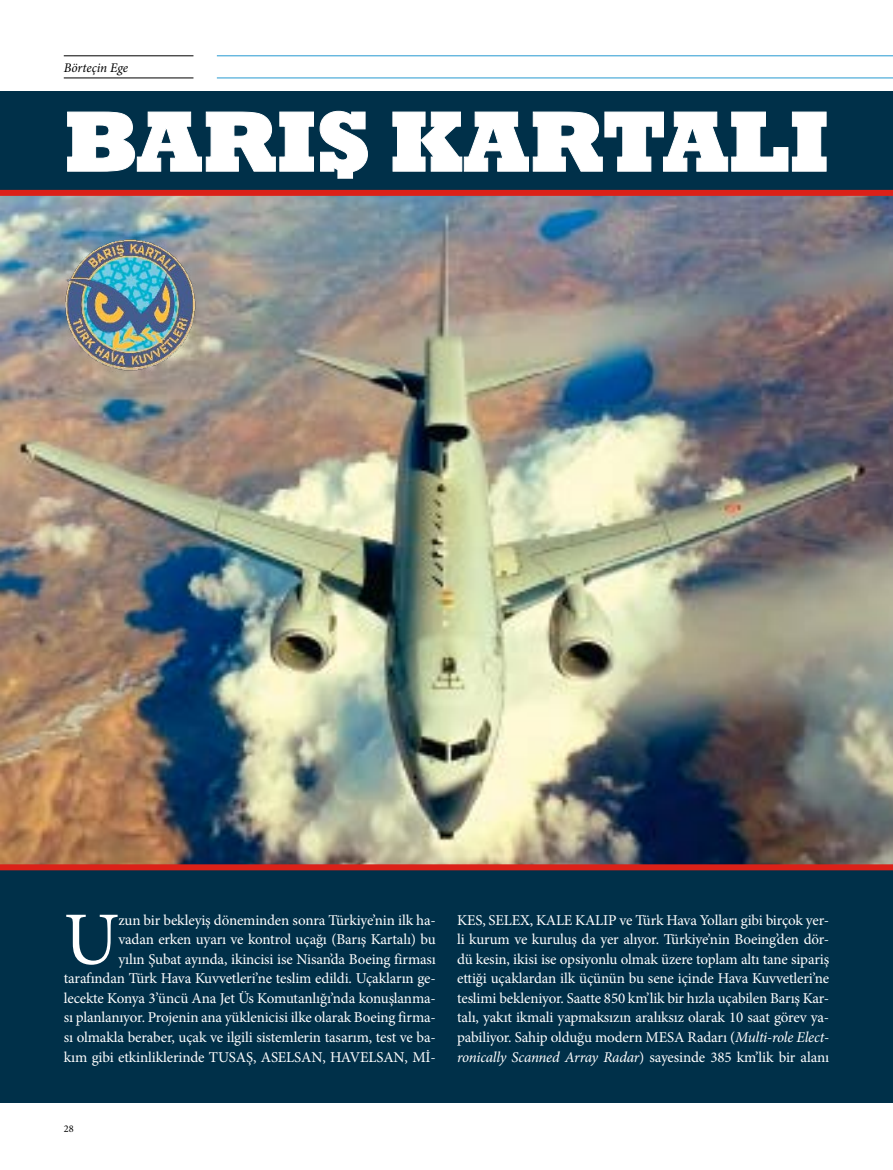
<style>
.page{position:relative;width:893px;height:1170px;background:#fff}
.page>*{position:absolute;margin:0;border:0;box-sizing:border-box;transform-origin:0 0}
.t1{font:800 87px "Rockwell";color:#fff}
.t2{font:75.15px "Minion Pro";color:#fff}
.t3{font:800 60px "Rockwell";color:#fff}
.t4{font:15px/19.5px "Minion Pro";letter-spacing:-.01em;color:#fff;text-align:right}
.t5{font:italic 13.2px "Minion Pro";letter-spacing:-.005em;color:#000}
.t6{font:10.35px "Minion Pro";color:#000}
.s1{font-style:italic}
</style>
<div class="page">
<img style="left:0;top:196px;width:893px;height:668px">
<hr style="left:64px;top:78px;width:129px;height:1px;background:#000">
<hr style="left:64px;top:56px;width:129px;height:1px;background:#000">
<div style="left:0;top:866px;width:893px;height:237px;background:#003049"></div>
<hr style="left:217px;top:78px;width:676px;height:1px;background:#2699d1">
<hr style="left:217px;top:56px;width:676px;height:1px;background:#2699d1">
<div style="left:0;top:91px;width:893px;height:102px;background:#003049"></div>
<div style="left:0;top:190px;width:893px;height:6px;background:#db2118"></div>
<div style="left:0;top:864px;width:893px;height:6px;background:#db2118"></div>
<img style="left:63px;top:230px;width:132px;height:143px">
<svg style="left:67px;top:110px;width:301px;height:63px"></svg>
<svg style="left:392px;top:111px;width:435px;height:61px"></svg>
<div style="left:338px;top:167px;width:15px;height:11px;border:1px solid #fff"></div>
<p class="t5" style="left:64px;top:58px;width:66px">Börteçin Ege</p>
<h1 class="t1" style="left:64px;top:92px;width:767px">BARIS KARTALI</h1>
<h3 class="t3" style="left:333px;top:123px;width:25px">.</h3>
<p class="t4" style="left:64px;top:909px;width:374px">zun bir bekleyiş döneminden sonra Türkiye’nin ilk ha-<br>vadan erken uyarı ve kontrol uçağı (Barış Kartalı) bu<br>yılın Şubat ayında, ikincisi ise Nisan’da Boeing firması tarafından Türk Hava Kuvvetleri’ne teslim edildi. Uçakların ge&shy;lecekte Konya 3’üncü Ana Jet Üs Komutanlığı’nda konuşlanma&shy;sı planlanıyor. Projenin ana yüklenicisi ilke olarak Boeing firma&shy;sı olmakla beraber, uçak ve ilgili sistemlerin tasarım, test ve ba&shy;kım gibi etkinliklerinde TUSAŞ, ASELSAN, HAVELSAN, Mİ-</p>
<p class="t4" style="left:457px;top:909px;width:374px;text-align:justify">KES, SELEX, KALE KALIP ve Türk Hava Yolları gibi birçok yer&shy;li kurum ve kuruluş da yer alıyor. Türkiye’nin Boeing’den dör&shy;dü kesin, ikisi ise opsiyonlu olmak üzere toplam altı tane sipariş ettiği uçaklardan ilk üçünün bu sene içinde Hava Kuvvetleri’ne teslimi bekleniyor. Saatte 850 km’lik bir hızla uçabilen Barış Kar&shy;talı, yakıt ikmali yapmaksızın aralıksız olarak 10 saat görev ya&shy;pabiliyor. Sahip olduğu modern MESA Radarı (<span class="s1">Multi-role Elect&shy;ronically Scanned Array Radar</span>) sayesinde 385 km’lik bir alanı</p>
<h2 class="t2" style="left:64px;top:889px;width:57px">U</h2>
<p class="t6" style="left:64px;top:1121px;width:11px">28</p>
</div>
